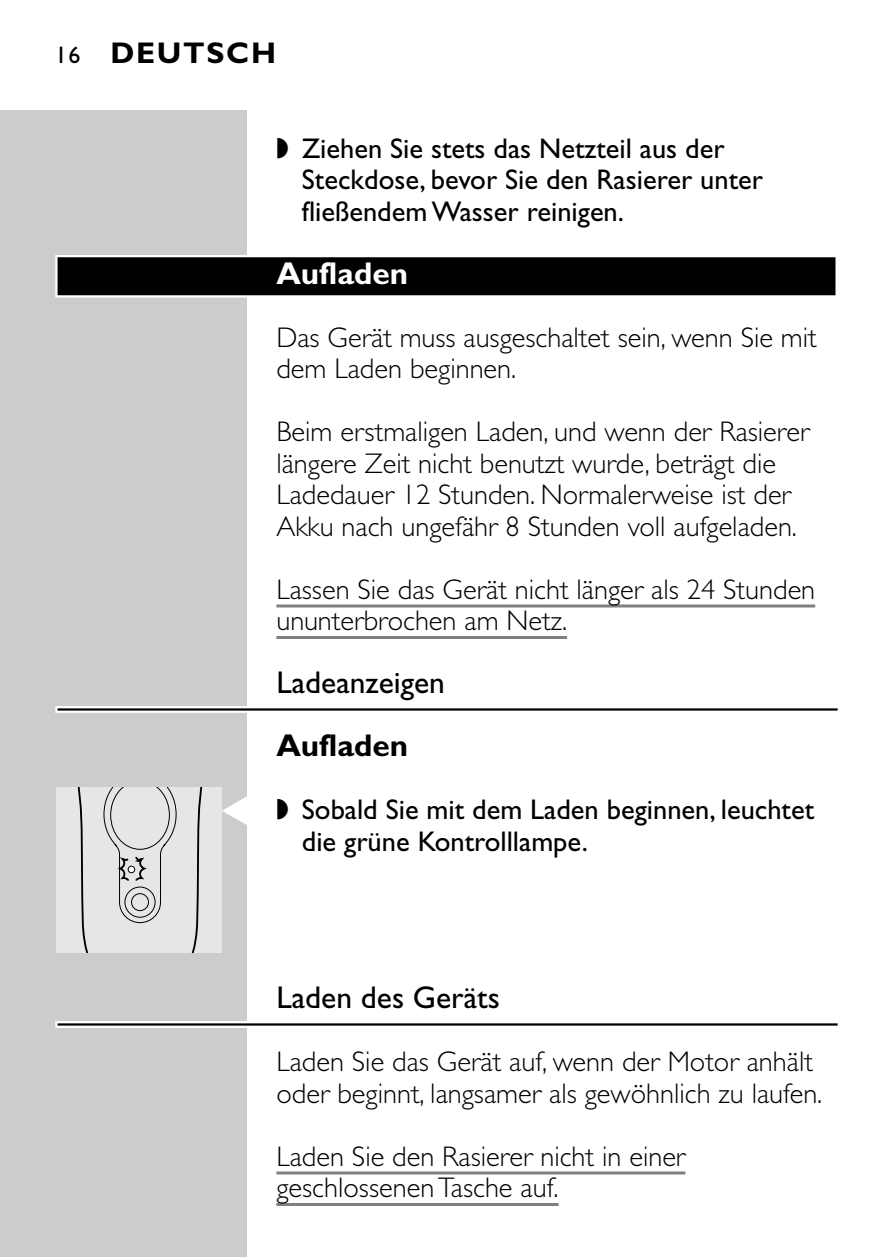
<style>
.page{position:relative;width:891px;height:1257px;background:#fff}
.page>*{position:absolute;margin:0;border:0;box-sizing:border-box;transform-origin:0 0}
.t1{font:31.5px "Gill Sans";color:#000}
.t2{font:700 31.5px "Gill Sans";color:#fff}
.t3{font:700 31.5px "Gill Sans";color:#000}
.t4{font:700 30px "Gill Sans";letter-spacing:.055em;color:#000}
.t5{font:300 28.5px/31.5px "Gill Sans";color:#000}
.t6{font:28.5px/31.5px "Gill Sans";color:#000}
.s1{font-weight:400;font-size:24px}
.s2{font-family:"Philips Tape";font-size:54px;color:#fff}
</style>
<div class="page">
<div style="left:0;top:110px;width:247px;height:1147px;background:#ccc"></div>
<svg style="left:55px;top:255px;width:781px;height:43px"></svg>
<div style="left:58px;top:257px;width:778px;height:38px;background:#000"></div>
<svg style="left:276px;top:604px;width:539px;height:4px;background:#9f9f9f"></svg>
<hr style="left:276px;top:636px;width:291px;height:3px;background:#808080">
<div style="left:55px;top:706px;width:783px;height:7px;background:#fff"></div>
<hr style="left:58px;top:708px;width:780px;height:3px;background:#000">
<div style="left:55px;top:1021px;width:783px;height:7px;background:#fff"></div>
<hr style="left:58px;top:1023px;width:780px;height:3px;background:#000">
<hr style="left:276px;top:1172px;width:409px;height:2px;background:#808080">
<hr style="left:276px;top:1203px;width:283px;height:3px;background:#808080">
<div style="left:56px;top:787px;width:165px;height:165px;background:#e6e6e6"></div>
<svg style="left:77px;top:787px;width:126px;height:165px"></svg>
<div style="left:128px;top:866px;width:7px;height:7px;background:#fff;border-radius:50%"></div>
<div style="left:128px;top:866px;width:7px;height:7px;border:1px solid #000;border-radius:50%"></div>
<p class="t4" style="left:55px;top:42px;width:222px"><span class="s1">16</span> DEUTSCH</p>
<p class="t6" style="left:302px;top:135px;width:463px;text-indent:-26px">◗ Ziehen Sie stets das Netzteil aus der<br>Steckdose, bevor Sie den Rasierer unter fließendem Wasser reinigen.</p>
<p class="t2" style="left:276px;top:261px;width:133px">Aufladen</p>
<p class="t5" style="left:276px;top:324px;width:542px">Das Gerät muss ausgeschaltet sein, wenn Sie mit dem Laden beginnen.</p>
<p class="t5" style="left:276px;top:418px;width:535px">Beim erstmaligen Laden, und wenn der Rasierer längere Zeit nicht benutzt wurde, beträgt die Ladedauer 12 Stunden. Normalerweise ist der Akku nach ungefähr 8 Stunden voll aufgeladen.</p>
<p class="t5" style="left:276px;top:576px;width:540px">Lassen Sie das Gerät nicht länger als 24 Stunden ununterbrochen am Netz.</p>
<p class="t1" style="left:276px;top:671px;width:170px">Ladeanzeigen</p>
<p class="t3" style="left:276px;top:734px;width:133px">Aufladen</p>
<p class="t6" style="left:302px;top:796px;width:514px;text-indent:-85px"><span class="s2">C</span> ◗ Sobald Sie mit dem Laden beginnen, leuchtet die grüne Kontrolllampe.</p>
<p class="t1" style="left:276px;top:986px;width:225px">Laden des Geräts</p>
<p class="t5" style="left:276px;top:1048px;width:547px">Laden Sie das Gerät auf, wenn der Motor anhält oder beginnt, langsamer als gewöhnlich zu laufen.</p>
<p class="t5" style="left:276px;top:1143px;width:411px">Laden Sie den Rasierer nicht in einer geschlossenen Tasche auf.</p>
</div>
